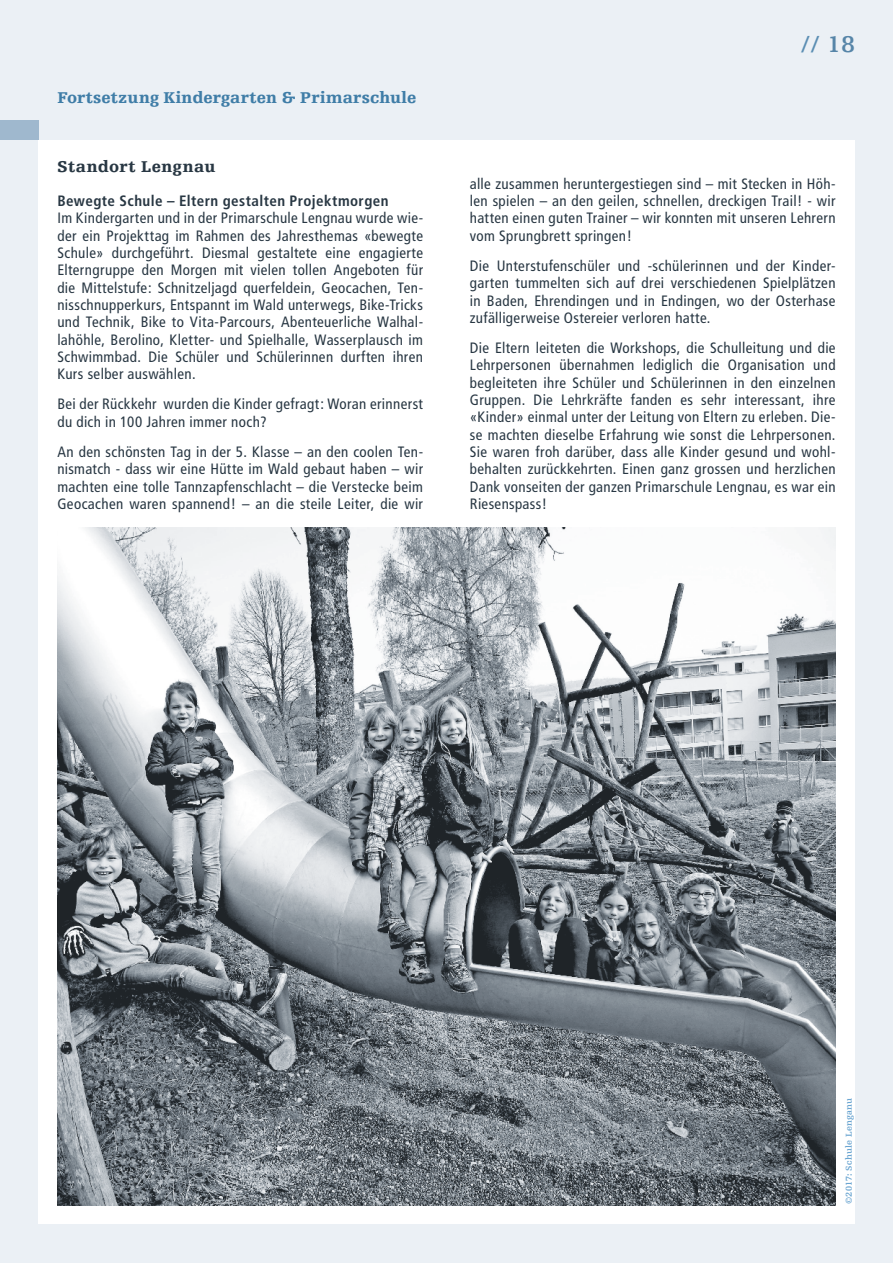
<style>
.page{position:relative;width:893px;height:1263px;background:#ebf0f5}
.page>*{position:absolute;margin:0;border:0;box-sizing:border-box;transform-origin:0 0}
.t1{font:700 24px "Egyptienne FLT";color:#5b8eb3}
.t2{font:900 16.5px "Egyptienne FLT";letter-spacing:.005em;color:#3f7da7}
.t3{font:900 16.5px "Egyptienne FLT";letter-spacing:.025em;color:#283743}
.t4{font:condensed 15px/17.4px "Frutiger";letter-spacing:.025em;color:#283743;text-align:justify}
.t5{font:700 condensed 15px "Frutiger";letter-spacing:.03em;color:#283743}
.t6{font:700 9px "Egyptienne FLT";letter-spacing:.02em;color:#6aa5d1}
.s1{color:#5685a8}
</style>
<div class="page">
<div style="left:38px;top:140px;width:408px;height:1083px;background:#fff"></div>
<div style="left:446px;top:140px;width:409px;height:1083px;background:#fff"></div>
<img style="left:57px;top:527px;width:779px;height:679px">
<div style="left:0;top:121px;width:38px;height:19px;background:#9fb8ce"></div>
<p class="t2" style="left:57px;top:89px;width:360px">Fortsetzung Kindergarten &amp; Primarschule</p>
<p class="t3" style="left:57px;top:157px;width:159px">Standort Lengnau</p>
<p class="t5" style="left:57px;top:192px;width:333px">Bewegte Schule – Eltern gestalten Projektmorgen</p>
<p class="t4" style="left:57px;top:210px;width:367px">Im Kindergarten und in der Primarschule Lengnau wurde wie&shy;der ein Projekttag im Rahmen des Jahresthemas «bewegte Schule» durchgeführt. Diesmal gestaltete eine engagierte Elterngruppe den Morgen mit vielen tollen Angeboten für die Mittelstufe: Schnitzeljagd querfeldein, Geocachen, Ten&shy;nisschnupperkurs, Entspannt im Wald unterwegs, Bike-Tricks und Technik, Bike to Vita-Parcours, Abenteuerliche Walhal&shy;lahöhle, Berolino, Kletter- und Spielhalle, Wasserplausch im Schwimmbad. Die Schüler und Schülerinnen durften ihren Kurs selber auswählen.</p>
<p class="t4" style="left:57px;top:396px;width:367px">Bei der Rückkehr wurden die Kinder gefragt: Woran erinnerst du dich in 100 Jahren immer noch?</p>
<p class="t4" style="left:57px;top:443px;width:367px">An den schönsten Tag in der 5. Klasse – an den coolen Ten&shy;nismatch - dass wir eine Hütte im Wald gebaut haben – wir machten eine tolle Tannzapfenschlacht – die Verstecke beim Geocachen waren spannend! – an die steile Leiter, die wir</p>
<h1 class="t1" style="left:801px;top:31px;width:55px">// <span class="s1">18</span></h1>
<p class="t4" style="left:470px;top:175px;width:367px">alle zusammen heruntergestiegen sind – mit Stecken in Höh&shy;len spielen – an den geilen, schnellen, dreckigen Trail! - wir hatten einen guten Trainer – wir konnten mit unseren Lehrern vom Sprungbrett springen!</p>
<p class="t4" style="left:470px;top:257px;width:367px">Die Unterstufenschüler und -schülerinnen und der Kinder&shy;garten tummelten sich auf drei verschiedenen Spielplätzen in Baden, Ehrendingen und in Endingen, wo der Osterhase zufälligerweise Ostereier verloren hatte.</p>
<p class="t4" style="left:470px;top:339px;width:367px">Die Eltern leiteten die Workshops, die Schulleitung und die Lehrpersonen übernahmen lediglich die Organisation und begleiteten ihre Schüler und Schülerinnen in den einzelnen Gruppen. Die Lehrkräfte fanden es sehr interessant, ihre «Kinder» einmal unter der Leitung von Eltern zu erleben. Die&shy;se machten dieselbe Erfahrung wie sonst die Lehrpersonen.<br>Sie waren froh darüber, dass alle Kinder gesund und wohl&shy;behalten zurückkehrten. Einen ganz grossen und herzlichen Dank vonseiten der ganzen Primarschule Lengnau, es war ein Riesenspass!</p>
<p class="t6" style="left:844px;top:1204px;width:108px;rotate:-90deg">©2017: Schule Lenganu</p>
</div>
